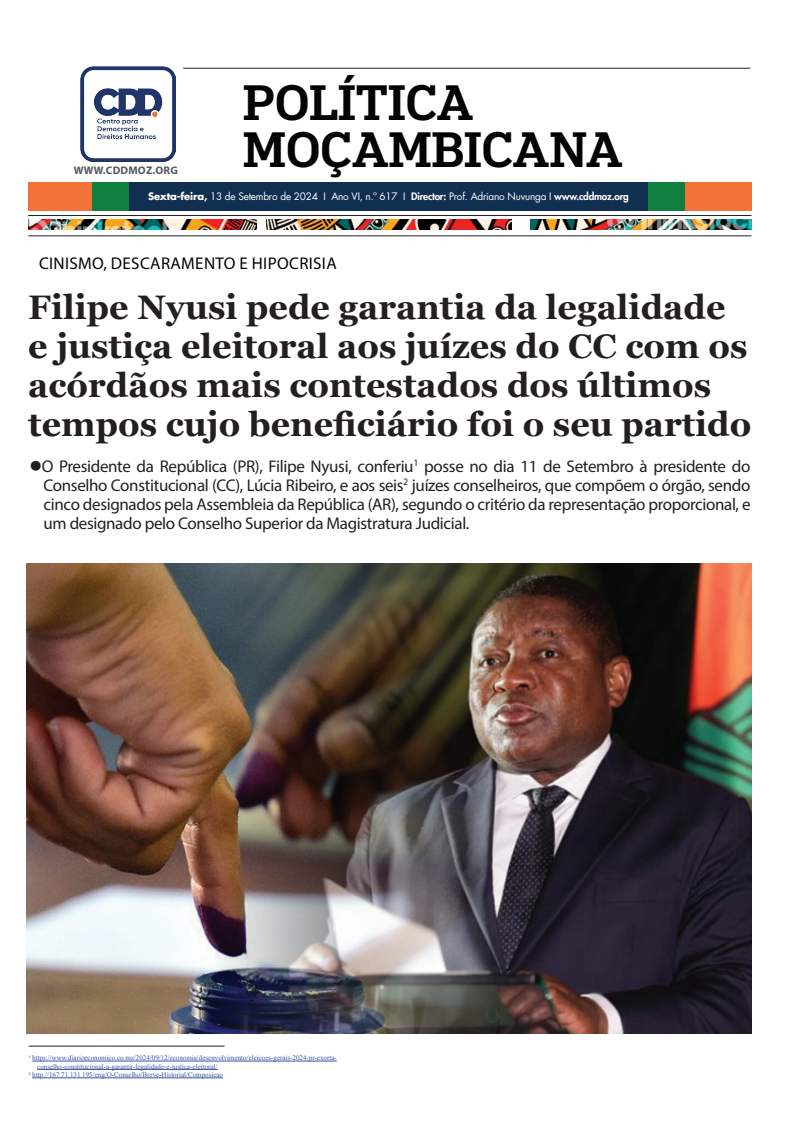
<style>
.page{position:relative;width:794px;height:1134px;background:#fff}
.page>*{position:absolute;margin:0;border:0;box-sizing:border-box;transform-origin:0 0}
.t1{font:500 47px/47px "Popular";color:#040503}
.t2{font:700 34px/39px "Georgia";color:#231f20}
.t3{font:17px/19px "Myriad Pro";letter-spacing:-.02em;color:#231f20;text-align:justify}
.t4{font:17px "Myriad Pro";letter-spacing:.02em;color:#040503}
.t5{font:700 11px "Myriad Pro";letter-spacing:.02em;color:#57585a}
.t6{font:10px "Futura LT";letter-spacing:-.02em;color:#fff}
.t7{font:7px "Times New Roman";color:#3853a3}
.s1{font-weight:700}
.s2{font-weight:800}
</style>
<div class="page">
<hr style="left:183px;top:68px;width:567px;height:1px;background:#231f20">
<hr style="left:28px;top:215px;width:723px;height:1px;background:#231f20">
<hr style="left:28px;top:236px;width:723px;height:1px;background:#231f20">
<img style="left:28px;top:220px;width:228px;height:10px">
<img style="left:266px;top:220px;width:245px;height:10px">
<img style="left:531px;top:220px;width:220px;height:10px">
<div style="left:30px;top:182px;width:721px;height:29px;background:#112f51"></div>
<div style="left:648px;top:182px;width:103px;height:29px;background:#f37239"></div>
<div style="left:648px;top:182px;width:37px;height:29px;background:#11803f"></div>
<div style="left:29px;top:182px;width:100px;height:29px;background:#f37239"></div>
<div style="left:92px;top:182px;width:37px;height:29px;background:#11803f"></div>
<img style="left:81px;top:66px;width:95px;height:95px">
<img style="left:27px;top:564px;width:724px;height:469px">
<hr style="left:32px;top:1061px;width:305px;height:1px;background:#3853a3">
<hr style="left:37px;top:1069px;width:180px;height:1px;background:#3853a3">
<hr style="left:32px;top:1078px;width:191px;height:1px;background:#3853a3">
<hr style="left:29px;top:1046px;width:196px;height:1px;background:#231f20">
<h1 class="t1" style="left:243px;top:77px;width:381px">POLÍTICA<br>MOÇAMBICANA</h1>
<p class="t5" style="left:74px;top:163px;width:106px">WWW.CDDMOZ.ORG</p>
<p class="t6" style="left:148px;top:190px;width:482px"><span class="s1">Sexta-feira,</span> 13 de Setembro de 2024 I Ano VI, n.º 617 I <span class="s2">Director:</span> Prof. Adriano Nuvunga I <span class="s2">www.cddmoz.org</span></p>
<p class="t4" style="left:39px;top:253px;width:299px">CINISMO, DESCARAMENTO E HIPOCRISIA</p>
<h2 class="t2" style="left:28px;top:286px;width:724px">Filipe Nyusi pede garantia da legalidade e justiça eleitoral aos juízes do CC com os acórdãos mais contestados dos últimos tempos cujo beneficiário foi o seu partido</h2>
<p class="t3" style="left:44px;top:456px;width:708px;text-indent:-14px">●O Presidente da República (PR), Filipe Nyusi, conferiu<sup>1</sup> posse no dia 11 de Setembro à presidente do Conselho Constitucional (CC), Lúcia Ribeiro, e aos seis<sup>2</sup> juízes conselheiros, que compõem o órgão, sendo cinco designados pela Assembleia da República (AR), segundo o critério da representação proporcional, e um designado pelo Conselho Superior da Magistratura Judicial.</p>
<p class="t7" style="left:29px;top:1053px;width:309px"><sup>1</sup> https://www.diarioeconomico.co.mz/2024/09/12/economia/desenvolvimento/eleicoes-gerais-2024-pr-exorta-</p>
<p class="t7" style="left:37px;top:1061px;width:182px">conselho-constitucional-a-garantir-legalidade-e-justica-eleitoral/</p>
<p class="t7" style="left:29px;top:1070px;width:196px"><sup>2</sup> http://167.71.131.195/eng/O-Conselho/Breve-Historial/Composicao</p>
</div>
